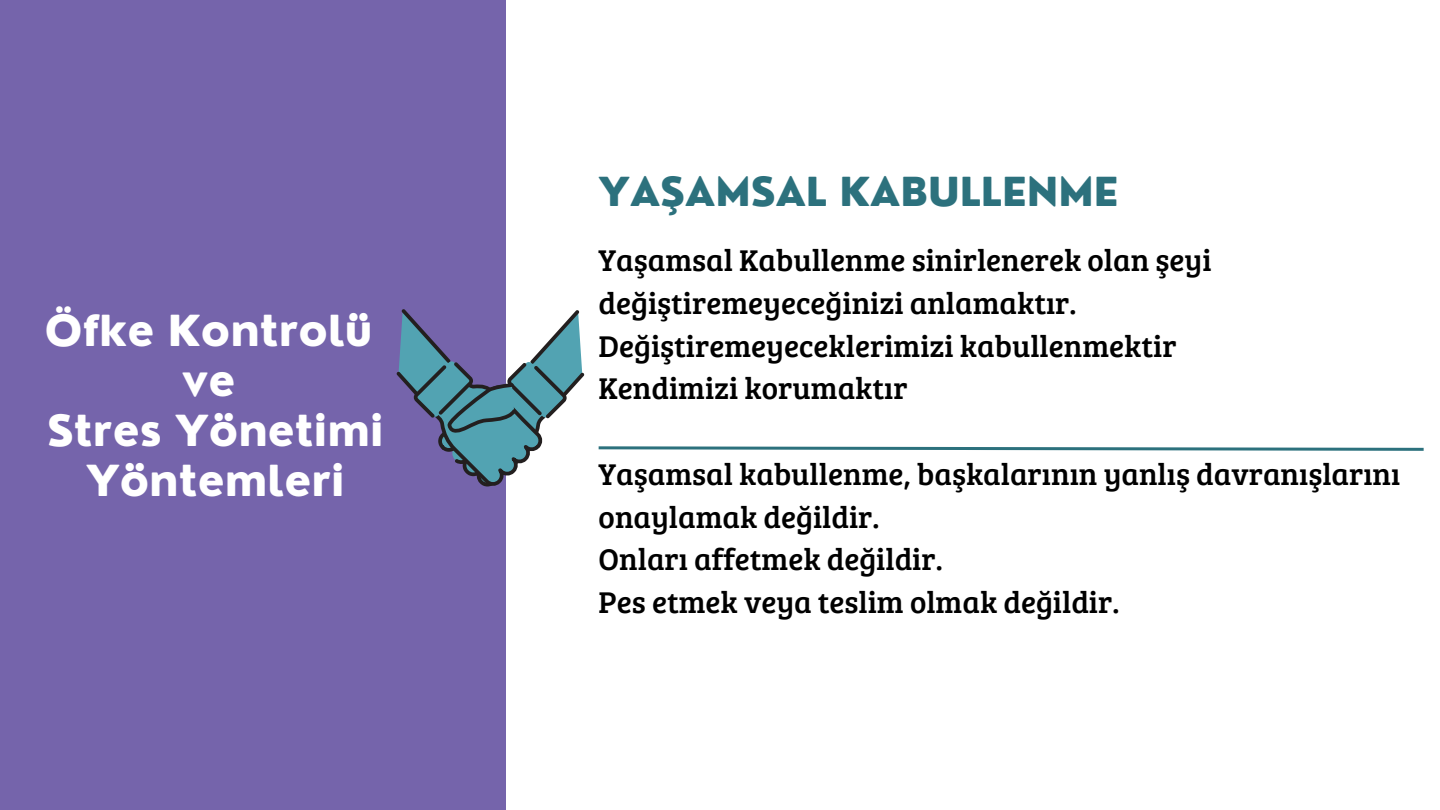
<style>
.page{position:relative;width:1440px;height:810px;background:#fff}
.page>*{position:absolute;margin:0;border:0;box-sizing:border-box;transform-origin:0 0}
.t1{font:800 41.7px/50.1px "Nourd";color:#fff;text-align:center}
.t2{font:800 39px "Nourd";color:#2c717d}
.t3{font:31px/42.8px "Bree Serif";color:#000}
</style>
<div class="page">
<div style="left:0;top:0;width:506px;height:810px;background:#7564ab"></div>
<svg style="left:598px;top:446px;width:826px;height:5px"></svg>
<svg style="left:397px;top:309px;width:187px;height:178px"></svg>
<h1 class="t1" style="left:45px;top:305px;width:335px">Öfke Kontrolü ve<br>Stres Yönetimi<br>Yöntemleri</h1>
<p class="t2" style="left:599px;top:167px;width:522px">YAŞAMSAL KABULLENME</p>
<p class="t3" style="left:599px;top:237px;width:614px">Yaşamsal Kabullenme sinirlenerek olan şeyi değiştiremeyeceğinizi anlamaktır.<br>Değiştiremeyeceklerimizi kabullenmektir Kendimizi korumaktır</p>
<p class="t3" style="left:599px;top:451px;width:803px">Yaşamsal kabullenme, başkalarının yanlış davranışlarını onaylamak değildir.<br>Onları affetmek değildir.<br>Pes etmek veya teslim olmak değildir.</p>
</div>
